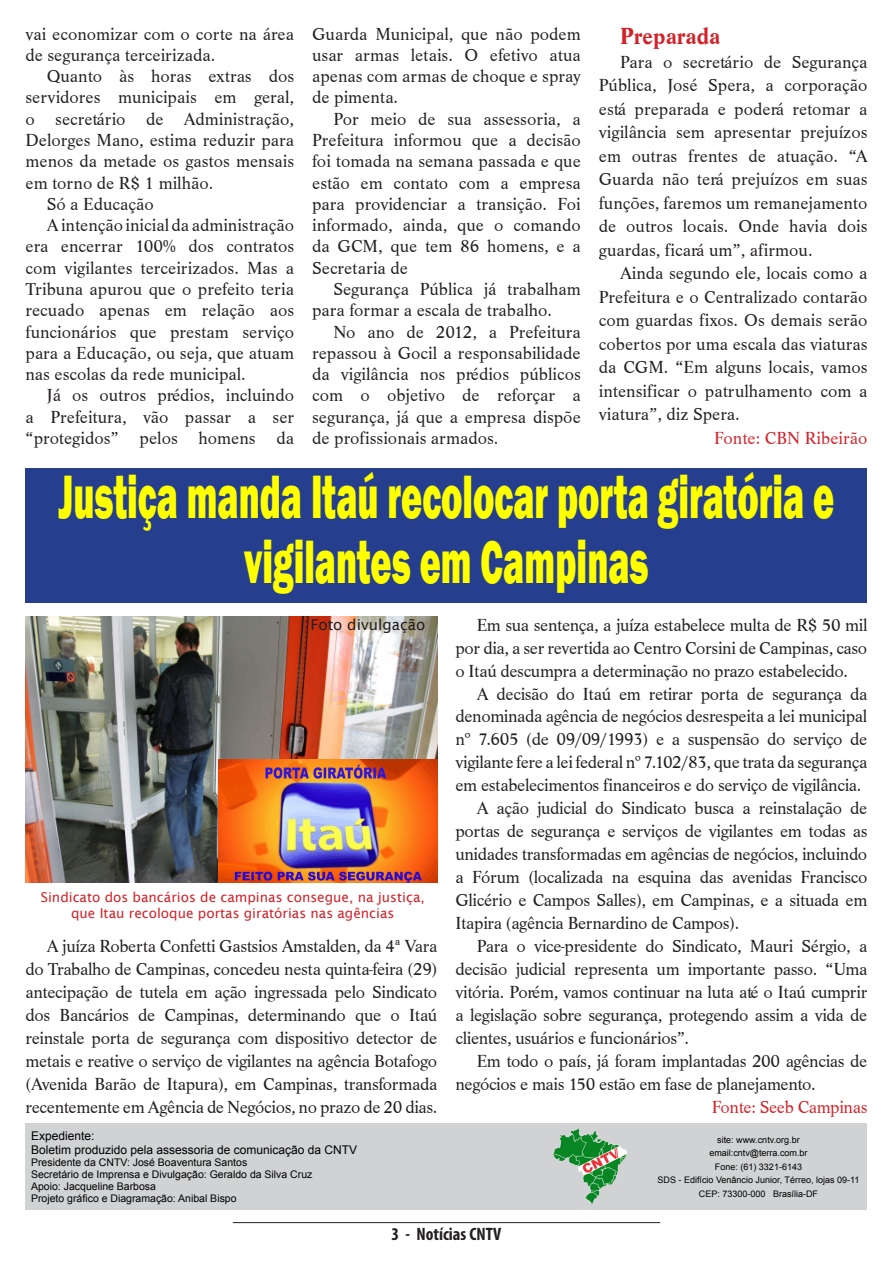
<style>
.page{position:relative;width:893px;height:1263px;background:#fff}
.page>*{position:absolute;margin:0;border:0;box-sizing:border-box;transform-origin:0 0}
.t1{font:800 63px/64.5px "Franklin Gothic";color:#ff0;text-align:center;scale:.57 1}
.t2{font:700 24px "Life T";color:#d1232a}
.t3{font:18px/21.3px "Life T";color:#231f20;text-align:justify}
.t4{font:18px/23px "Life T";letter-spacing:-.02em;color:#231f20}
.t5{font:18px "Life T";letter-spacing:-.02em;color:#d1232a}
.t6{font:18px "Life T";color:#d1232a}
.t7{font:700 condensed 18px "Myriad Pro";color:#231f20}
.t8{font:15px "Lucida Sans";color:#231f20}
.t9{font:13.5px/16.2px "Lucida Sans";color:#d1232a;text-align:center}
.t10{font:12px "Arial";color:#000}
.t11{font:10.5px "Arial";color:#000}
.t12{font:9px "Arial";color:#000}
</style>
<div class="page">
<hr style="left:233px;top:1222px;width:427px;height:1px;background:#231f20">
<div style="left:26px;top:468px;width:841px;height:134px;background:#253f8e"></div>
<img style="left:26px;top:617px;width:411px;height:266px">
<img style="left:218px;top:759px;width:219px;height:124px">
<div style="left:26px;top:1123px;width:841px;height:87px;background:#d1d2d4"></div>
<img style="left:553px;top:1129px;width:73px;height:75px">
<p class="t3" style="left:26px;top:23px;width:270px">vai economizar com o corte na área de segurança terceirizada.</p>
<p class="t3" style="left:26px;top:66px;width:270px;text-indent:21px">Quanto às horas extras dos servidores municipais em geral, o secretário de Administração, Delorges Mano, estima reduzir para menos da metade os gastos mensais em torno de R$ 1 milhão.</p>
<p class="t3" style="left:47px;top:193px;width:108px">Só a Educação</p>
<p class="t3" style="left:26px;top:215px;width:270px;text-indent:21px">A intenção inicial da administração era encerrar 100% dos contratos com vigilantes terceirizados. Mas a Tribuna apurou que o prefeito teria recuado apenas em relação aos funcionários que prestam serviço para a Educação, ou seja, que atuam nas escolas da rede municipal.</p>
<p class="t3" style="left:26px;top:385px;width:270px;text-indent:21px">Já os outros prédios, incluindo a Prefeitura, vão passar a ser “protegidos” pelos homens da</p>
<p class="t3" style="left:312px;top:23px;width:270px">Guarda Municipal, que não podem usar armas letais. O efetivo atua apenas com armas de choque e spray de pimenta.</p>
<p class="t3" style="left:312px;top:108px;width:270px;text-indent:21px">Por meio de sua assessoria, a Prefeitura informou que a decisão foi tomada na semana passada e que estão em contato com a empresa para providenciar a transição. Foi informado, ainda, que o comando da GCM, que tem 86 homens, e a Secretaria de</p>
<p class="t3" style="left:312px;top:278px;width:270px;text-indent:21px">Segurança Pública já trabalham para formar a escala de trabalho.</p>
<p class="t3" style="left:312px;top:321px;width:270px;text-indent:21px">No ano de 2012, a Prefeitura repassou à Gocil a responsabilidade da vigilância nos prédios públicos com o objetivo de reforçar a segurança, já que a empresa dispõe de profissionais armados.</p>
<p class="t2" style="left:620px;top:22px;width:102px">Preparada</p>
<p class="t3" style="left:599px;top:50px;width:270px;line-height:23.5px;text-indent:21px">Para o secretário de Segurança Pública, José Spera, a corporação está preparada e poderá retomar a vigilância sem apresentar prejuízos em outras frentes de atuação. “A Guarda não terá prejuízos em suas funções, faremos um remanejamento de outros locais. Onde havia dois guardas, ficará um”, afirmou.</p>
<p class="t3" style="left:599px;top:262px;width:270px;line-height:23.5px;text-indent:21px">Ainda segundo ele, locais como a Prefeitura e o Centralizado contarão com guardas fixos. Os demais serão cobertos por uma escala das viaturas da CGM. “Em alguns locais, vamos intensificar o patrulhamento com a viatura”, diz Spera.</p>
<p class="t6" style="left:714px;top:428px;width:155px">Fonte: CBN Ribeirão</p>
<p class="t1" style="left:58px;top:465px;width:1363px">Justiça manda Itaú recolocar porta giratória e vigilantes em Campinas</p>
<p class="t8" style="left:310px;top:616px;width:116px">Foto divulgação</p>
<p class="t9" style="left:41px;top:889px;width:385px">Sindicato dos bancários de campinas consegue, na justiça, que Itau recoloque portas giratórias nas agências</p>
<p class="t3" style="left:26px;top:935px;width:413px;line-height:23px;text-indent:21px">A juíza Roberta Confetti Gastsios Amstalden, da 4ª Vara do Trabalho de Campinas, concedeu nesta quinta-feira (29) antecipação de tutela em ação ingressada pelo Sindicato dos Bancários de Campinas, determinando que o Itaú reinstale porta de segurança com dispositivo detector de metais e reative o serviço de vigilantes na agência Botafogo (Avenida Barão de Itapura), em Campinas, transformada recentemente em Agência de Negócios, no prazo de 20 dias.</p>
<p class="t10" style="left:31px;top:1128px;width:65px">Expediente:</p>
<p class="t10" style="left:31px;top:1142px;width:328px">Boletim produzido pela assessoria de comunicação da CNTV</p>
<p class="t11" style="left:31px;top:1155px;width:218px">Presidente da CNTV: José Boaventura Santos</p>
<p class="t11" style="left:31px;top:1167px;width:283px">Secretário de Imprensa e Divulgação: Geraldo da Silva Cruz</p>
<p class="t11" style="left:31px;top:1179px;width:126px">Apoio: Jacqueline Barbosa</p>
<p class="t11" style="left:31px;top:1191px;width:207px">Projeto gráfico e Diagramação: Anibal Bispo</p>
<p class="t3" style="left:455px;top:613px;width:413px;line-height:23px;text-indent:21px">Em sua sentença, a juíza estabelece multa de R$ 50 mil por dia, a ser revertida ao Centro Corsini de Campinas, caso o Itaú descumpra a determinação no prazo estabelecido.</p>
<p class="t3" style="left:455px;top:682px;width:413px;line-height:23px;text-indent:21px">A decisão do Itaú em retirar porta de segurança da denominada agência de negócios desrespeita a lei municipal nº 7.605 (de 09/09/1993) e a suspensão do serviço de vigilante fere a lei federal nº 7.102/83, que trata da segurança em estabelecimentos financeiros e do serviço de vigilância.</p>
<p class="t3" style="left:455px;top:797px;width:413px;line-height:23px;text-indent:21px">A ação judicial do Sindicato busca a reinstalação de portas de segurança e serviços de vigilantes em todas as unidades transformadas em agências de negócios, incluindo a Fórum (localizada na esquina das avenidas Francisco Glicério e Campos Salles), em Campinas, e a situada em Itapira (agência Bernardino de Campos).</p>
<p class="t3" style="left:455px;top:935px;width:413px;line-height:23px;text-indent:21px">Para o vice-presidente do Sindicato, Mauri Sérgio, a decisão judicial representa um importante passo. “Uma vitória. Porém, vamos continuar na luta até o Itaú cumprir a legislação sobre segurança, protegendo assim a vida de clientes, usuários e funcionários”.</p>
<p class="t4" style="left:455px;top:1049px;width:413px;text-indent:21px">Em todo o país, já foram implantadas 200 agências de negócios e mais 150 estão em fase de planejamento.</p>
<p class="t5" style="left:712px;top:1096px;width:157px">Fonte: Seeb Campinas</p>
<p class="t12" style="left:717px;top:1134px;width:84px">site: www.cntv.org.br</p>
<p class="t12" style="left:709px;top:1147px;width:100px">email:cntv@terra.com.br</p>
<p class="t12" style="left:715px;top:1161px;width:89px">Fone: (61) 3321-6143</p>
<p class="t12" style="left:658px;top:1174px;width:203px">SDS - Edifício Venâncio Junior, Térreo, lojas 09-11</p>
<p class="t12" style="left:699px;top:1188px;width:121px">CEP: 73300-000 Brasília-DF</p>
<p class="t7" style="left:392px;top:1223px;width:111px">3 - Notícias CNTV</p>
</div>
